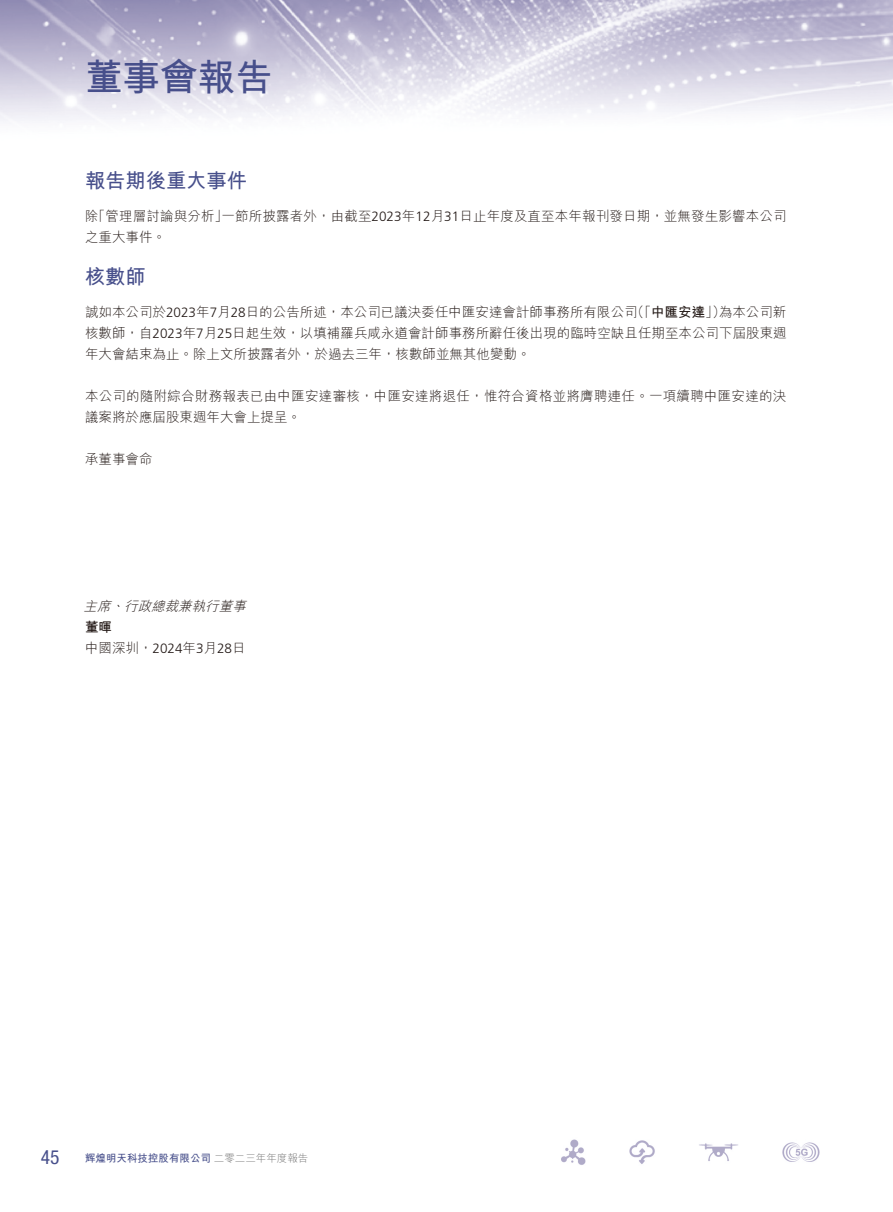
<style>
.page{position:relative;width:893px;height:1212px;background:#fff}
.page>*{position:absolute;margin:0;border:0;box-sizing:border-box;transform-origin:0 0}
.t1{font:700 37.5px "M Hei HK";color:#474f8b}
.t2{font:700 20.25px "M Hei HK";color:#474f8b}
.t3{font:condensed 19.5px "Helvetica Neue LT Std";color:#474f8b}
.t4{font:300 13.5px/21px "M Hei HK";color:#231916}
.t5{font:300 13.5px/21px "M Hei HK";letter-spacing:.02em;color:#231916}
.t6{font:italic 300 13.5px "M Hei HK";color:#231916}
.t7{font:700 10.5px "M Hei HKS";color:#474f8b}
.s1{font-family:"Frutiger LT Std"}
.s2{font-weight:700}
.s3{font-family:"M Hei HK";font-weight:300;color:#727272}
</style>
<div class="page">
<img style="left:0;top:0;width:893px;height:1165px">
<h1 class="t1" style="left:85px;top:50px;width:189px">董事會報告</h1>
<h2 class="t2" style="left:85px;top:166px;width:163px">報告期後重大事件</h2>
<p class="t4" style="left:222px;top:205px;width:566px">一節所披露者外，由截至<span class="s1">2023</span>年<span class="s1">12</span>月<span class="s1">31</span>日止年度及直至本年報刊發日期，並無發生影響本公司</p>
<p class="t4" style="left:85px;top:205px;width:145px">「除管理層討論與分析」之重大事件。</p>
<h2 class="t2" style="left:85px;top:262px;width:62px">核數師</h2>
<p class="t4" style="left:85px;top:301px;width:703px">誠如本公司於<span class="s1">2023</span>年月<span class="s1">7 28</span>日的公告所述，本公司已議決委任中匯安達會計師事務所有限公司<br>核數師，自<span class="s1">2023</span>年月<span class="s1">7 25</span>日起生效，以填補羅兵咸永道會計師事務所辭任後出現的臨時空缺且任期至本公司下屆股東週年大會結束為止。除上文所披露者外，於過去三年，核數師並無其他變動。</p>
<p class="t5" style="left:85px;top:385px;width:703px">本公司的隨附綜合財務報表已由中匯安達審核，中匯安達將退任，惟符合資格並將膺聘連任。一項續聘中匯安達的決議案將於應屆股東週年大會上提呈。</p>
<p class="t4" style="left:85px;top:448px;width:69px">承董事會命</p>
<p class="t4" style="left:631px;top:301px;width:96px">（「<span class="s2">中匯安達</span>」）</p>
<p class="t4" style="left:719px;top:301px;width:69px">為本公司新</p>
<p class="t6" style="left:124px;top:599px;width:127px">行政總裁兼執行董事</p>
<p class="t6" style="left:84px;top:599px;width:32px">主席</p>
<p class="t4" style="left:85px;top:616px;width:162px"><span class="s2">董暉<br></span>中國深圳，<span class="s1">2024</span>年月<span class="s1">3 28</span>日</p>
<p class="t6" style="left:111px;top:599px;width:19px">、</p>
<h3 class="t3" style="left:41px;top:1146px;width:20px">45</h3>
<p class="t7" style="left:85px;top:1150px;width:225px">輝煌明天科技控股有限公司<span class="s3">二零二三年年度報告</span></p>
</div>
